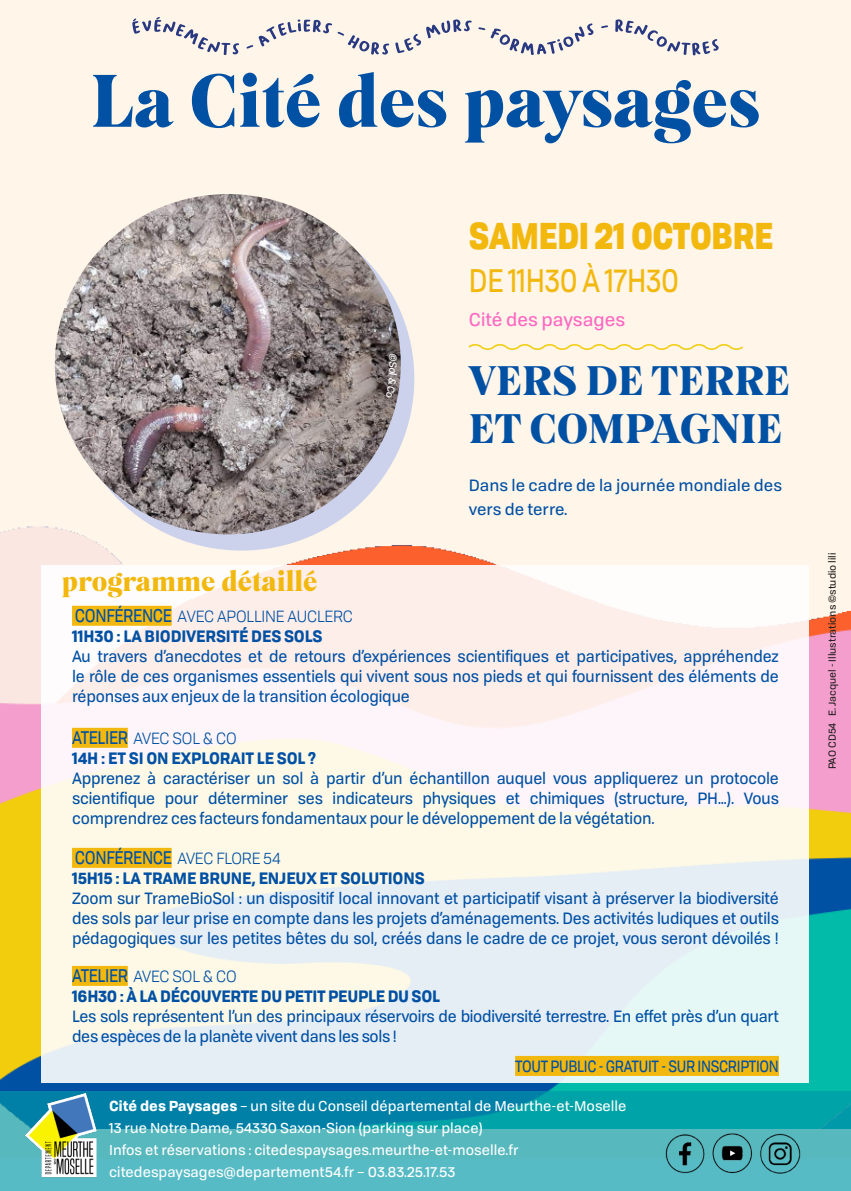
<style>
.page{position:relative;width:851px;height:1191px;background:#fff}
.page>*{position:absolute;margin:0;border:0;box-sizing:border-box;transform-origin:0 0}
.t1{font:72px "Mogan";color:#0050a4}
.t2{font:40px/48px "Mogan";color:#0050a4}
.t3{font:900 36px "Tofino";letter-spacing:-.01em;color:#f2b80e;scale:.84 1}
.t4{font:32px "Tofino";letter-spacing:-.01em;color:#f2b80e;scale:.84 1}
.t5{font:28px "Mogan";color:#f2b80e}
.t6{font:18px "Tofino";color:#ff66c3}
.Style_de_paragraphe{font:16px/20px "Tofino";letter-spacing:-.02em;color:#0050a4;text-align:justify;scale:.95 1}
.Style_de_paragraphe-2{font:700 16px "Tofino";letter-spacing:-.01em;color:#0050a4;scale:.95 1}
.t7{font:16px "Tofino";letter-spacing:-.01em;color:#0050a4;scale:.95 1}
.Style_de_paragraphe-3{font:16px/24px "Tofino";color:#0050a4}
.Style_de_paragraphe-4{font:16px "Tofino";letter-spacing:-.02em;color:#0050a4;scale:.85 1}
.t8{font:14px "Tofino";color:#fff}
.t9{font:10px "Tofino";color:#231f20}
.t10{font:10px "Tofino";color:#fff}
.s1{font-size:18px}
.s2{font-weight:700}
</style>
<div class="page">
<div style="left:0;top:0;width:850px;height:1158px;background:#fff5e8"></div>
<img style="left:0;top:313px;width:850px;height:778px">
<svg style="left:466px;top:342px;width:278px;height:10px"></svg>
<div style="left:68px;top:207px;width:346px;height:343px;background:#cdd2ec;border-radius:50%"></div>
<svg style="left:42px;top:565px;width:767px;height:517px"></svg>
<div style="left:72px;top:606px;width:100px;height:20px;background:#f2b80e"></div>
<div style="left:72px;top:728px;width:56px;height:20px;background:#f2b80e"></div>
<div style="left:72px;top:848px;width:100px;height:20px;background:#f2b80e"></div>
<div style="left:72px;top:966px;width:56px;height:20px;background:#f2b80e"></div>
<div style="left:515px;top:1056px;width:263px;height:20px;background:#f2b80e"></div>
<svg style="left:132px;top:17px;width:107px;height:38px"></svg>
<svg style="left:246px;top:19px;width:143px;height:36px"></svg>
<svg style="left:395px;top:19px;width:76px;height:34px"></svg>
<svg style="left:478px;top:23px;width:115px;height:32px"></svg>
<svg style="left:601px;top:25px;width:7px;height:3px"></svg>
<svg style="left:615px;top:19px;width:104px;height:36px"></svg>
<svg style="left:0;top:1091px;width:850px;height:100px;fill:#57b8be"></svg>
<img style="left:24px;top:1091px;width:74px;height:87px">
<img style="left:714px;top:1132px;width:38px;height:41px">
<img style="left:664px;top:1129px;width:50px;height:47px">
<img style="left:759px;top:1132px;width:47px;height:44px">
<img style="left:55px;top:194px;width:346px;height:340px">
<svg style="left:389px;top:354px;width:8px;height:7px"></svg>
<svg style="left:386px;top:367px;width:11px;height:31px"></svg>
<p class="t1" style="left:90px;top:53px;width:671px">La Cité des paysages</p>
<p class="t3" style="left:469px;top:204px;width:364px">SAMEDI 21 OCTOBRE</p>
<p class="t4" style="left:469px;top:256px;width:251px">DE 11H30 À 17H30</p>
<p class="t10" style="left:401px;top:361px;width:10px;rotate:90deg">S</p>
<p class="t6" style="left:469px;top:306px;width:158px">Cité des paysages</p>
<p class="t2" style="left:469px;top:357px;width:323px">VERS DE TERRE<br>ET COMPAGNIE</p>
<p class="Style_de_paragraphe-3" style="left:469px;top:472px;width:315px">Dans le cadre de la journée mondiale des vers de terre.</p>
<p class="t5" style="left:62px;top:562px;width:257px">programme détaillé</p>
<p class="t7" style="left:75px;top:604px;width:294px"><span class="s1">CONFÉRENCE</span> AVEC APOLLINE AUCLERC</p>
<p class="Style_de_paragraphe-2" style="left:72px;top:622px;width:265px">11H30 : LA BIODIVERSITÉ DES SOLS</p>
<p class="Style_de_paragraphe" style="left:72px;top:645px;width:745px">Au travers d’anecdotes et de retours d’expériences scientifiques et participatives, appréhendez le rôle de ces organismes essentiels qui vivent sous nos pieds et qui fournissent des éléments de réponses aux enjeux de la transition écologique</p>
<p class="t7" style="left:72px;top:726px;width:175px"><span class="s1">ATELIER</span> AVEC SOL &amp; CO</p>
<p class="Style_de_paragraphe-2" style="left:72px;top:744px;width:258px">14H : ET SI ON EXPLORAIT LE SOL ?</p>
<p class="Style_de_paragraphe" style="left:72px;top:767px;width:745px">Apprenez à caractériser un sol à partir d’un échantillon auquel vous appliquerez un protocole scientifique pour déterminer ses indicateurs physiques et chimiques (structure, PH…). Vous comprendrez ces facteurs fondamentaux pour le développement de la végétation.</p>
<p class="t7" style="left:75px;top:846px;width:218px"><span class="s1">CONFÉRENCE</span> AVEC FLORE 54</p>
<p class="Style_de_paragraphe-2" style="left:72px;top:864px;width:372px">15H15 : LA TRAME BRUNE, ENJEUX ET SOLUTIONS</p>
<p class="Style_de_paragraphe" style="left:72px;top:887px;width:745px">Zoom sur TrameBioSol : un dispositif local innovant et participatif visant à préserver la biodiversité des sols par leur prise en compte dans les projets d’aménagements. Des activités ludiques et outils pédagogiques sur les petites bêtes du sol, créés dans le cadre de ce projet, vous seront dévoilés !</p>
<p class="t7" style="left:72px;top:964px;width:175px"><span class="s1">ATELIER</span> AVEC SOL &amp; CO</p>
<p class="Style_de_paragraphe-2" style="left:72px;top:982px;width:388px">16H30 : À LA DÉCOUVERTE DU PETIT PEUPLE DU SOL</p>
<p class="Style_de_paragraphe" style="left:72px;top:1005px;width:745px">Les sols représentent l’un des principaux réservoirs de biodiversité terrestre. En effet près d’un quart des espèces de la planète vivent dans les sols !</p>
<p class="Style_de_paragraphe-4" style="left:515px;top:1054px;width:312px">TOUT PUBLIC - GRATUIT - SUR INSCRIPTION</p>
<p class="t8" style="left:109px;top:1095px;width:518px"><span class="s2">Cité des Paysages</span> – un site du Conseil départemental de Meurthe-et-Moselle</p>
<p class="t8" style="left:109px;top:1117px;width:375px">13 rue Notre Dame, 54330 Saxon-Sion (parking sur place)</p>
<p class="t8" style="left:109px;top:1139px;width:411px">Infos et réservations : citedespaysages.meurthe-et-moselle.fr</p>
<p class="t8" style="left:109px;top:1161px;width:347px">citedespaysages@departement54.fr – 03.83.25.17.53</p>
<p class="t9" style="left:824px;top:769px;width:218px;rotate:-90deg">PAO CD54 E. Jacquel - Illustrations ©studio lili</p>
</div>
